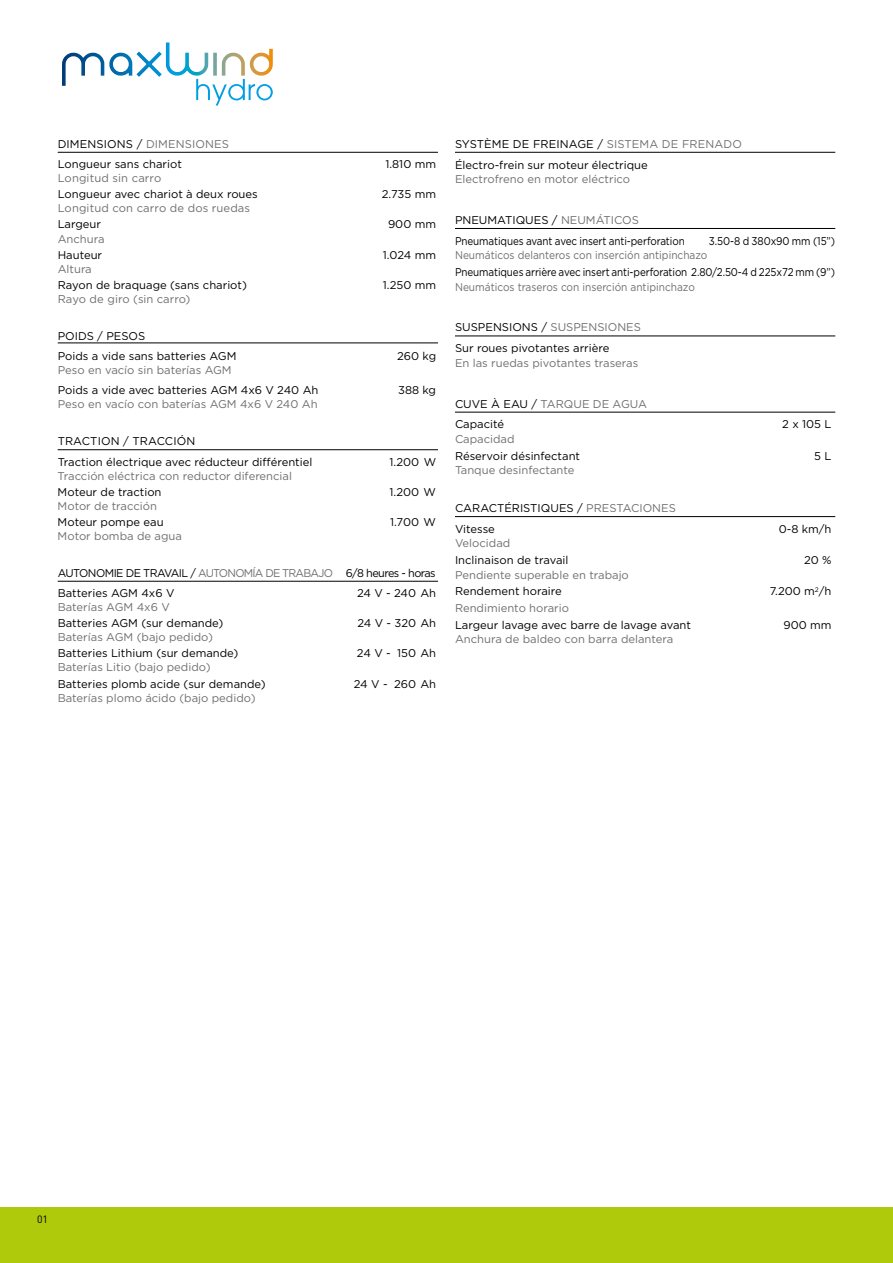
<style>
.page{position:relative;width:893px;height:1263px;background:#fff}
.page>*{position:absolute;margin:0;border:0;box-sizing:border-box;transform-origin:0 0}
.t1{font:11.25px/21px "Gotham";color:#000}
.t2{font:11.25px "Gotham";color:#706f6f}
.t3{font:11.25px "Gotham";color:#000;scale:.88 1}
.t4{font:11.25px "Gotham";color:#706f6f;scale:.9 1}
.t5{font:11.25px/20.4px "Gotham";letter-spacing:-.05em;color:#000}
.t6{font:10.5px "DIN Pro";color:#000}
.s1{color:#706f6f}
</style>
<div class="page">
<div style="left:0;top:1208px;width:893px;height:55px;background:#afca0b"></div>
<svg style="left:62px;top:42px;width:211px;height:64px"></svg>
<hr style="left:58px;top:152px;width:380px;height:1px;background:#000">
<hr style="left:58px;top:342px;width:380px;height:1px;background:#000">
<hr style="left:58px;top:449px;width:380px;height:1px;background:#000">
<hr style="left:58px;top:581px;width:380px;height:1px;background:#000">
<hr style="left:455px;top:152px;width:380px;height:1px;background:#000">
<hr style="left:455px;top:228px;width:380px;height:1px;background:#000">
<hr style="left:455px;top:336px;width:380px;height:1px;background:#000">
<hr style="left:455px;top:412px;width:380px;height:1px;background:#000">
<hr style="left:455px;top:516px;width:380px;height:1px;background:#000">
<p class="t1" style="left:58px;top:133px;width:173px;line-height:20.4px">DIMENSIONS / <span class="s1">DIMENSIONES<br></span>Longueur sans chariot</p>
<p class="t1" style="left:385px;top:153px;width:52px">1.810 mm</p>
<p class="t2" style="left:58px;top:171px;width:105px">Longitud sin carro</p>
<p class="t1" style="left:58px;top:184px;width:202px">Longueur avec chariot à deux roues</p>
<p class="t1" style="left:382px;top:184px;width:56px">2.735 mm</p>
<p class="t2" style="left:58px;top:201px;width:194px">Longitud con carro de dos ruedas</p>
<p class="t1" style="left:58px;top:214px;width:45px">Largeur</p>
<p class="t1" style="left:388px;top:214px;width:50px">900 mm</p>
<p class="t2" style="left:58px;top:231px;width:48px">Anchura</p>
<p class="t1" style="left:58px;top:244px;width:46px">Hauteur</p>
<p class="t1" style="left:383px;top:244px;width:55px">1.024 mm</p>
<p class="t2" style="left:58px;top:262px;width:36px">Altura</p>
<p class="t1" style="left:58px;top:274px;width:191px">Rayon de braquage (sans chariot)</p>
<p class="t1" style="left:383px;top:274px;width:55px">1.250 mm</p>
<p class="t2" style="left:58px;top:292px;width:134px">Rayo de giro (sin carro)</p>
<p class="t1" style="left:58px;top:325px;width:180px;line-height:20.4px">POIDS / PESOS<br>Poids a vide sans batteries AGM</p>
<p class="t1" style="left:397px;top:345px;width:40px">260 kg</p>
<p class="t2" style="left:58px;top:363px;width:176px">Peso en vacío sin baterías AGM</p>
<p class="t1" style="left:58px;top:380px;width:262px">Poids a vide avec batteries AGM 4x6 V 240 Ah</p>
<p class="t1" style="left:398px;top:380px;width:39px">388 kg</p>
<p class="t2" style="left:58px;top:397px;width:262px">Peso en vacío con baterías AGM 4x6 V 240 Ah</p>
<p class="t1" style="left:58px;top:431px;width:256px;line-height:20.4px">TRACTION / TRACCIÓN<br>Traction électrique avec réducteur différentiel</p>
<p class="t1" style="left:390px;top:451px;width:48px">1.200 W</p>
<p class="t2" style="left:58px;top:468px;width:236px">Tracción eléctrica con reductor diferencial</p>
<p class="t1" style="left:58px;top:481px;width:105px">Moteur de traction</p>
<p class="t1" style="left:390px;top:481px;width:48px">1.200 W</p>
<p class="t2" style="left:58px;top:499px;width:101px">Motor de tracción</p>
<p class="t1" style="left:58px;top:511px;width:107px">Moteur pompe eau</p>
<p class="t1" style="left:390px;top:511px;width:48px">1.700 W</p>
<p class="t2" style="left:58px;top:529px;width:126px">Motor bomba de agua</p>
<p class="t5" style="left:58px;top:562px;width:379px">AUTONOMIE DE TRAVAIL / <span class="s1">AUTONOMÍA DE TRABAJO</span> 6/8 heures - horas<br>Batteries AGM 4x6 V</p>
<p class="t1" style="left:357px;top:582px;width:81px">24 V - 240 Ah</p>
<p class="t2" style="left:58px;top:600px;width:114px">Baterías AGM 4x6 V</p>
<p class="t1" style="left:58px;top:612px;width:167px">Batteries AGM (sur demande)</p>
<p class="t1" style="left:357px;top:612px;width:80px">24 V - 320 Ah</p>
<p class="t2" style="left:58px;top:630px;width:157px">Baterías AGM (bajo pedido)</p>
<p class="t1" style="left:58px;top:643px;width:182px">Batteries Lithium (sur demande)</p>
<p class="t1" style="left:357px;top:643px;width:81px">24 V - 150 Ah</p>
<p class="t2" style="left:58px;top:660px;width:154px">Baterías Litio (bajo pedido)</p>
<p class="t1" style="left:58px;top:673px;width:210px">Batteries plomb acide (sur demande)</p>
<p class="t1" style="left:354px;top:673px;width:84px">24 V - 260 Ah</p>
<p class="t2" style="left:58px;top:690px;width:199px">Baterías plomo ácido (bajo pedido)</p>
<p class="t1" style="left:455px;top:133px;width:288px">SYSTÈME DE FREINAGE / <span class="s1">SISTEMA DE FRENADO<br></span>Électro-frein sur moteur électrique</p>
<p class="t2" style="left:455px;top:172px;width:177px">Electrofreno en motor eléctrico</p>
<p class="t1" style="left:455px;top:209px;width:231px">PNEUMATIQUES / <span class="s1">NEUMÁTICOS<br></span>Pneumatiques avant avec insert anti-perforation</p>
<p class="t3" style="left:709px;top:234px;width:145px">3.50-8 d 380x90 mm (15”)</p>
<p class="t4" style="left:455px;top:248px;width:282px">Neumáticos delanteros con inserción antipinchazo</p>
<p class="t3" style="left:455px;top:265px;width:434px">Pneumatiques arrière avec insert anti-perforation 2.80/2.50-4 d 225x72 mm (9”)</p>
<p class="t4" style="left:455px;top:279px;width:268px">Neumáticos traseros con inserción antipinchazo</p>
<p class="t1" style="left:455px;top:317px;width:188px">SUSPENSIONS / <span class="s1">SUSPENSIONES<br></span>Sur roues pivotantes arrière</p>
<p class="t2" style="left:455px;top:356px;width:185px">En las ruedas pivotantes traseras</p>
<p class="t1" style="left:455px;top:393px;width:194px">CUVE À EAU / <span class="s1">TARQUE DE AGUA<br></span>Capacité</p>
<p class="t1" style="left:782px;top:414px;width:51px">2 x 105 L</p>
<p class="t2" style="left:455px;top:432px;width:61px">Capacidad</p>
<p class="t1" style="left:455px;top:445px;width:127px">Réservoir désinfectant</p>
<p class="t1" style="left:814px;top:445px;width:19px">5 L</p>
<p class="t2" style="left:455px;top:463px;width:121px">Tanque desinfectante</p>
<p class="t1" style="left:455px;top:497px;width:222px">CARACTÉRISTIQUES / <span class="s1">PRESTACIONES<br></span>Vitesse</p>
<p class="t1" style="left:779px;top:518px;width:54px">0-8 km/h</p>
<p class="t2" style="left:455px;top:536px;width:57px">Velocidad</p>
<p class="t1" style="left:455px;top:549px;width:115px">Inclinaison de travail</p>
<p class="t1" style="left:804px;top:549px;width:29px">20 %</p>
<p class="t2" style="left:455px;top:568px;width:175px">Pendiente superable en trabajo</p>
<p class="t1" style="left:455px;top:581px;width:108px">Rendement horaire</p>
<p class="t1" style="left:770px;top:581px;width:63px">7.200 m<sup>2</sup>/h</p>
<p class="t2" style="left:455px;top:601px;width:116px">Rendimiento horario</p>
<p class="t1" style="left:455px;top:614px;width:237px">Largeur lavage avec barre de lavage avant</p>
<p class="t1" style="left:783px;top:614px;width:50px">900 mm</p>
<p class="t2" style="left:455px;top:632px;width:220px">Anchura de baldeo con barra delantera</p>
<p class="t6" style="left:37px;top:1212px;width:12px">01</p>
</div>
